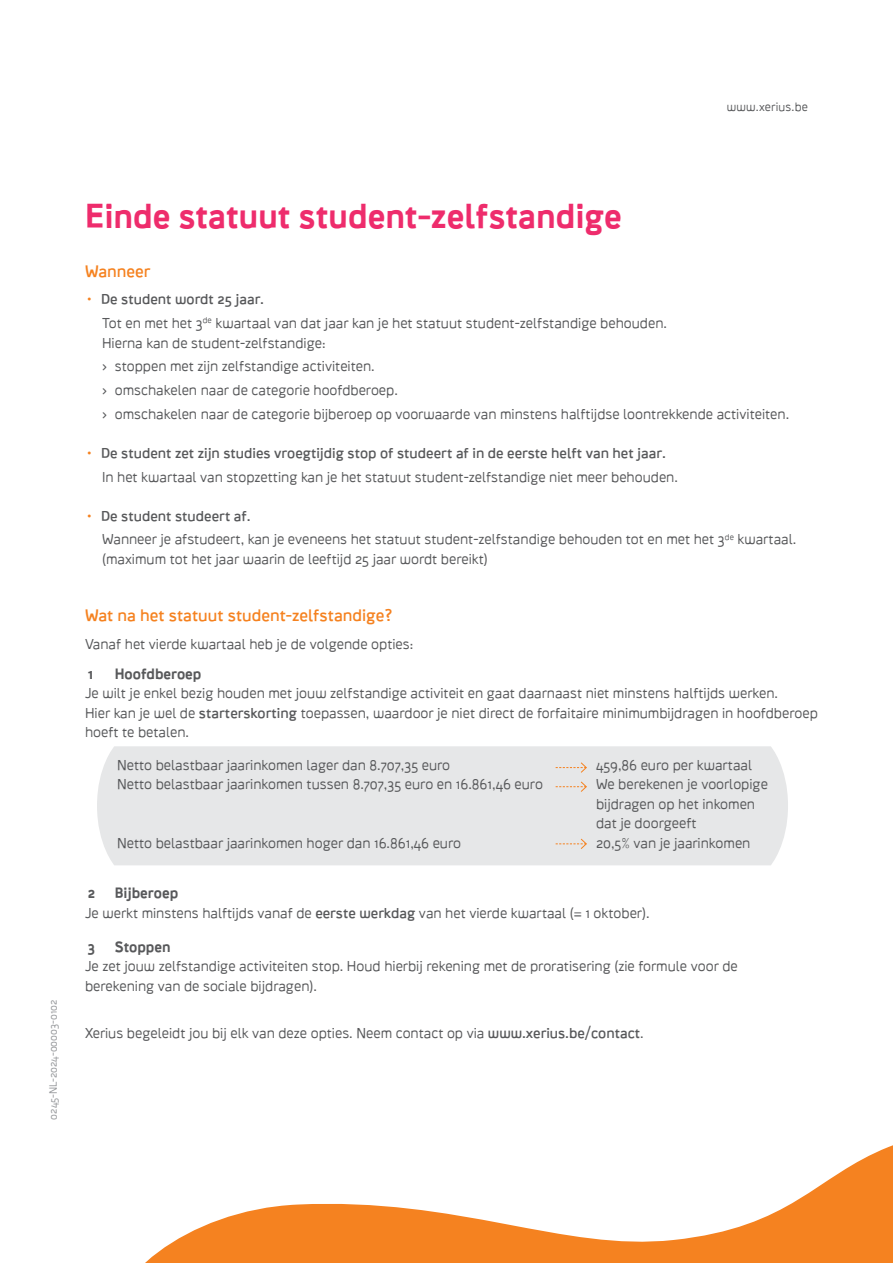
<style>
.page{position:relative;width:893px;height:1263px;background:#fff}
.page>*{position:absolute;margin:0;border:0;box-sizing:border-box;transform-origin:0 0}
.t1{font:33px "Crank 8 Plus Two";color:#ee2c6c}
.t2{font:16.5px "Crank 8";color:#f58220}
.t3{font:14.25px/19.5px "Crank 8 Minus Two";color:#58595b}
.t4{font:14.25px "Crank 8";color:#58595b}
.t5{font:14.25px "Crank 8 Plus Two";color:#58595b}
.t6{font:12px "Crank 8 Minus Two";letter-spacing:.015em;color:#58595b}
.t7{font:10.5px "Crank 8 Minus Two";color:#97999c}
.s1{font-family:"Crank 8 Minus Two";color:#f58220}
.s2{font-family:"Crank 8"}
</style>
<div class="page">
<div style="left:97px;top:746px;width:691px;height:119px;background:#e6e7e8"></div>
<svg style="left:556px;top:762px;width:31px;height:11px"></svg>
<svg style="left:556px;top:781px;width:31px;height:12px"></svg>
<svg style="left:556px;top:838px;width:31px;height:12px"></svg>
<svg style="left:145px;top:1145px;width:748px;height:118px"></svg>
<p class="t6" style="left:727px;top:100px;width:83px">www.xerius.be</p>
<p class="t7" style="left:47px;top:1119px;width:121px;rotate:-90deg">0245-NL-2024-00003-0102</p>
<h1 class="t1" style="left:85px;top:195px;width:538px">Einde statuut student-zelfstandige</h1>
<p class="t2" style="left:85px;top:261px;width:67px">Wanneer</p>
<p class="t4" style="left:85px;top:290px;width:181px"><span class="s1">•</span> De student wordt 25 jaar.</p>
<p class="t3" style="left:102px;top:313px;width:566px">Tot en met het 3<sup>de</sup> kwartaal van dat jaar kan je het statuut student-zelfstandige behouden.<br>Hierna kan de student-zelfstandige:</p>
<p class="t3" style="left:102px;top:355px;width:689px;line-height:23.7px">› stoppen met zijn zelfstandige activiteiten.<br>› omschakelen naar de categorie hoofdberoep.<br>› omschakelen naar de categorie bijberoep op voorwaarde van minstens halftijdse loontrekkende activiteiten.</p>
<p class="t4" style="left:85px;top:444px;width:582px"><span class="s1">•</span> De student zet zijn studies vroegtijdig stop of studeert af in de eerste helft van het jaar.</p>
<p class="t3" style="left:102px;top:467px;width:577px">In het kwartaal van stopzetting kan je het statuut student-zelfstandige niet meer behouden.</p>
<p class="t4" style="left:85px;top:507px;width:167px"><span class="s1">•</span> De student studeert af.</p>
<p class="t3" style="left:102px;top:530px;width:696px">Wanneer je afstudeert, kan je eveneens het statuut student-zelfstandige behouden tot en met het 3<sup>de</sup> kwartaal. (maximum tot het jaar waarin de leeftijd 25 jaar wordt bereikt)</p>
<p class="t2" style="left:85px;top:605px;width:309px">Wat na het statuut student-zelfstandige?</p>
<p class="t3" style="left:85px;top:634px;width:330px">Vanaf het vierde kwartaal heb je de volgende opties:</p>
<p class="t5" style="left:88px;top:665px;width:7px">1</p>
<p class="t5" style="left:115px;top:665px;width:88px">Hoofdberoep</p>
<p class="t3" style="left:85px;top:683px;width:734px">Je wilt je enkel bezig houden met jouw zelfstandige activiteit en gaat daarnaast niet minstens halftijds werken.<br>Hier kan je wel de <span class="s2">starterskorting</span> toepassen, waardoor je niet direct de forfaitaire minimumbijdragen in hoofdberoep hoeft te betalen.</p>
<p class="t3" style="left:117px;top:755px;width:335px">Netto belastbaar jaarinkomen lager dan 8.707,35 euro</p>
<p class="t3" style="left:596px;top:755px;width:158px">459,86 euro per kwartaal</p>
<p class="t3" style="left:117px;top:774px;width:427px">Netto belastbaar jaarinkomen tussen 8.707,35 euro en 16.861,46 euro</p>
<p class="t3" style="left:596px;top:774px;width:173px">We berekenen je voorlopige bijdragen op het inkomen dat je doorgeeft</p>
<p class="t3" style="left:117px;top:833px;width:346px">Netto belastbaar jaarinkomen hoger dan 16.861,46 euro</p>
<p class="t3" style="left:596px;top:833px;width:156px">20,5% van je jaarinkomen</p>
<p class="t5" style="left:88px;top:884px;width:9px">2</p>
<p class="t5" style="left:115px;top:884px;width:65px">Bijberoep</p>
<p class="t3" style="left:85px;top:903px;width:566px">Je werkt minstens halftijds vanaf de <span class="s2">eerste werkdag</span> van het vierde kwartaal (= 1 oktober).</p>
<p class="t5" style="left:88px;top:937px;width:9px">3</p>
<p class="t5" style="left:115px;top:937px;width:57px">Stoppen</p>
<p class="t3" style="left:85px;top:956px;width:654px">Je zet jouw zelfstandige activiteiten stop. Houd hierbij rekening met de proratisering (zie formule voor de berekening van de sociale bijdragen).</p>
<p class="t3" style="left:85px;top:1023px;width:560px">Xerius begeleidt jou bij elk van deze opties. Neem contact op via <span class="s2">www.xerius.be/contact</span>.</p>
</div>
